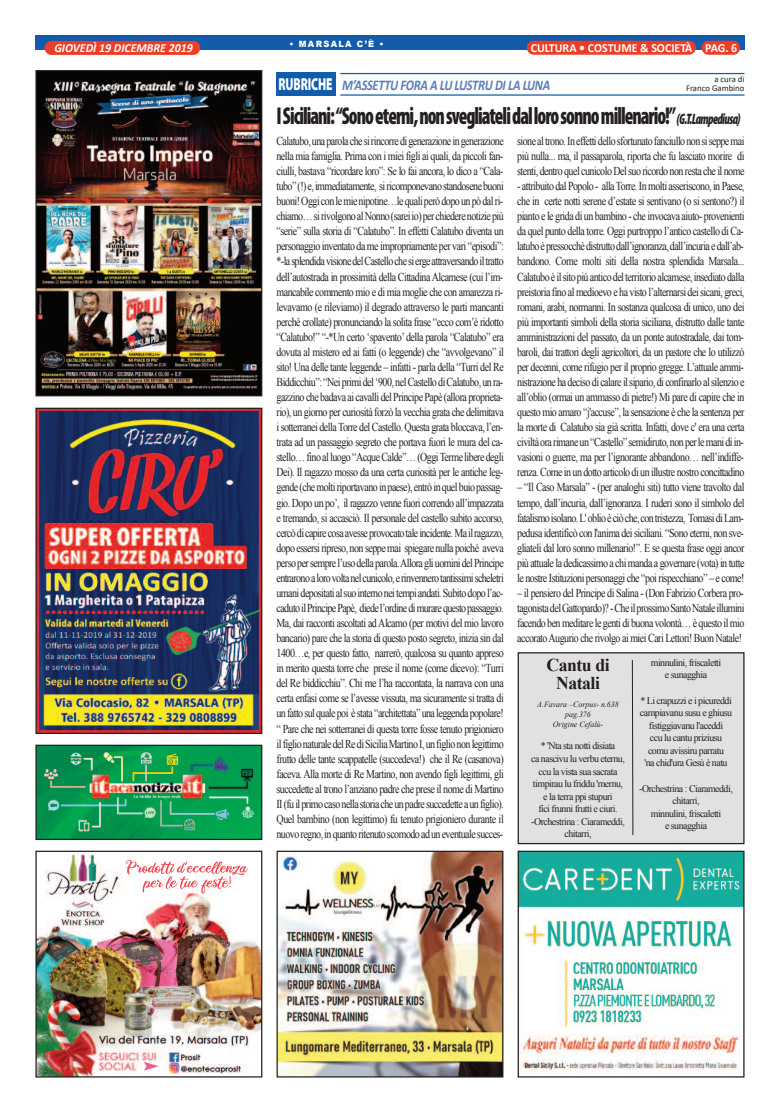
<style>
.page{position:relative;width:780px;height:1113px;background:#fff}
.page>*{position:absolute;margin:0;border:0;box-sizing:border-box;transform-origin:0 0}
.t1{font:900 condensed 24.5px "Myriad Pro";letter-spacing:-.05em;color:#231f20;scale:.8 1}
.t2{font:700 18px/18.4px "Times New Roman";letter-spacing:-.025em;color:#231f20;text-align:center}
.t3{font:900 17.38px "Myriad Pro";letter-spacing:-.01em;color:#fff;scale:.67 1}
.t4{font:italic 700 14.88px "Calibri";letter-spacing:-.025em;color:#5d7dbe;scale:.83 1}
.t5{font:700 12.38px "Calibri";color:#fff;scale:.96 1}
.t6{font:italic 700 12.38px "Calibri";color:#fff;scale:.96 1}
.t7{font:12.12px/15px "Times New Roman";letter-spacing:-.05em;color:#231f20;text-align:justify;scale:.83 1}
.t8{font:10.12px/12.6px "Times New Roman";letter-spacing:-.05em;color:#231f20;text-align:center}
.t9{font:8.75px "Calibri";color:#231f20}
.t10{font:900 8.62px "Arial";letter-spacing:.15em;color:#fff;scale:.96 1}
.t11{font:italic 8px/9.9px "Times New Roman";color:#231f20;text-align:center}
.s1{font-style:italic;font-size:15.12px}
</style>
<div class="page">
<div style="left:35px;top:35px;width:709px;height:14px;background:#115cab"></div>
<div style="left:701px;top:41px;width:39px;height:14px;background:#ef3c25;border-radius:7px"></div>
<div style="left:44px;top:41px;width:156px;height:14px;background:#ef3c25;border-radius:7px"></div>
<div style="left:526px;top:41px;width:169px;height:14px;background:#ef3c25;border-radius:7px"></div>
<div style="left:276px;top:72px;width:60px;height:24px;background:#115cab"></div>
<hr style="left:340px;top:73px;width:404px;height:1px;background:#115cab">
<hr style="left:340px;top:94px;width:404px;height:2px;background:#115cab">
<div style="left:518px;top:653px;width:225px;height:190px;background:#e2e0e0"></div>
<div style="left:517px;top:652px;width:227px;height:192px;border:1px solid #231f20"></div>
<img style="left:37px;top:72px;width:223px;height:322px">
<div style="left:35px;top:70px;width:227px;height:326px;border:1px solid #231f20"></div>
<img style="left:37px;top:410px;width:223px;height:322px">
<div style="left:35px;top:408px;width:227px;height:326px;border:1px solid #231f20"></div>
<img style="left:37px;top:853px;width:223px;height:222px">
<img style="left:125px;top:859px;width:123px;height:34px">
<img style="left:144px;top:1061px;width:15px;height:9px">
<div style="left:35px;top:850px;width:227px;height:227px;border:1px solid #231f20"></div>
<img style="left:278px;top:852px;width:223px;height:223px">
<div style="left:276px;top:850px;width:227px;height:227px;border:1px solid #231f20"></div>
<img style="left:519px;top:852px;width:223px;height:223px">
<div style="left:517px;top:850px;width:227px;height:227px;border:1px solid #231f20"></div>
<img style="left:37px;top:746px;width:223px;height:92px">
<div style="left:35px;top:744px;width:227px;height:96px;border:1px solid #231f20"></div>
<svg style="left:632px;top:660px;width:1px;height:175px"></svg>
<p class="t10" style="left:289px;top:37px;width:100px">• MARSALA C’È •</p>
<p class="t4" style="left:342px;top:79px;width:252px">M’ASSETTU FORA A LU LUSTRU DI LA LUNA</p>
<p class="t6" style="left:54px;top:42px;width:146px">GIOVEDÌ 19 DICEMBRE 2019</p>
<p class="t5" style="left:530px;top:43px;width:217px">CULTURA • COSTUME &amp; SOCIETÀ PAG. 6</p>
<p class="t9" style="left:714px;top:75px;width:32px">a cura di</p>
<h3 class="t3" style="left:278px;top:78px;width:82px">RUBRICHE</h3>
<p class="t9" style="left:686px;top:84px;width:60px">Franco Gambino</p>
<h1 class="t1" style="left:276px;top:107px;width:581px">ISiciliani:“Sonoeterni,nonsvegliatelidallorosonnomillenario!”<span class="s1">(G.T.Lampediusa)</span></h1>
<p class="t7" style="left:276px;top:133px;width:275px">Calatubo, una parola che si rincorre di generazione in generazione nella mia famiglia. Prima con i miei figli ai quali, da piccoli fan&shy;ciulli, bastava “ricordare loro”: Se lo fai ancora, lo dico a “Cala&shy;tubo” (!) e, immediatamente, si ricomponevano standosene buoni buoni! Oggi con le mie nipotine…le quali però dopo un pò dal ri&shy;chiamo… si rivolgono al Nonno (sarei io) per chiedere notizie più “serie” sulla storia di “Calatubo”. In effetti Calatubo diventa un personaggio inventato da me impropriamente per vari “episodi”: *-la splendida visione del Castello che si erge attraversando il tratto dell’autostrada in prossimità della Cittadina Alcamese (cui l’im&shy;mancabile commento mio e di mia moglie che con amarezza ri&shy;levavamo (e rileviamo) il degrado attraverso le parti mancanti perché crollate) pronunciando la solita frase “ecco com’è ridotto “Calatubo!” “-*Un certo ‘spavento’ della parola “Calatubo” era dovuta al mistero ed ai fatti (o leggende) che “avvolgevano” il sito! Una delle tante leggende – infatti - parla della “Turri del Re Biddicchiu”: “Nei primi del ‘900, nel Castello di Calatubo, un ra&shy;gazzino che badava ai cavalli del Principe Papè (allora proprieta&shy;rio), un giorno per curiosità forzò la vecchia grata che delimitava i sotterranei della Torre del Castello. Questa grata bloccava, l’en&shy;trata ad un passaggio segreto che portava fuori le mura del ca&shy;stello… fino al luogo “Acque Calde”… (OggiTerme libere degli Dei). Il ragazzo mosso da una certa curiosità per le antiche leg&shy;gende (che molti riportavano in paese), entrò in quel buio passag&shy;gio. Dopo un po’, il ragazzo venne fuori correndo all’impazzata e tremando, si accasciò. Il personale del castello subito accorso, cercò di capire cosa avesse provocato tale incidente. Ma il ragazzo, dopo essersi ripreso, non seppe mai spiegare nulla poiché aveva perso per sempre l’uso della parola.Allora gli uomini del Principe entrarono a loro volta nel cunicolo, e rinvennero tantissimi scheletri umani depositati al suo interno nei tempi andati. Subito dopo l’ac&shy;caduto il Principe Papè, diede l’ordine di murare questo passaggio.<br>Ma, dai racconti ascoltati ad Alcamo (per motivi del mio lavoro bancario) pare che la storia di questo posto segreto, inizia sin dal 1400…e, per questo fatto, narrerò, qualcosa su quanto appreso in merito questa torre che prese il nome (come dicevo): “Turri del Re biddicchiu”. Chi me l’ha raccontata, la narrava con una certa enfasi come se l’avesse vissuta, ma sicuramente si tratta di un fatto sul quale poi è stata “architettata” una leggenda popolare! “ Pare che nei sotterranei di questa torre fosse tenuto prigioniero il figlio naturale del Re di Sicilia Martino I, un figlio non legittimo frutto delle tante scappatelle (succedeva!) che il Re (casanova) faceva. Alla morte di Re Martino, non avendo figli legittimi, gli succedette al trono l’anziano padre che prese il nome di Martino II (fu il primo caso nella storia che un padre succedette a un figlio).<br>Quel bambino (non legittimo) fu tenuto prigioniero durante il nuovo regno, in quanto ritenuto scomodo ad un eventuale succes-</p>
<p class="t7" style="left:517px;top:133px;width:275px">sione al trono. In effetti dello sfortunato fanciullo non si seppe mai più nulla... ma, il passaparola, riporta che fu lasciato morire di stenti, dentro quel cunicolo Del suo ricordo non resta che il nome</p>
<p class="t7" style="left:517px;top:178px;width:275px">- attribuito dal Popolo - alla Torre. In molti asseriscono, in Paese, che in certe notti serene d’estate si sentivano (o si sentono?) il pianto e le grida di un bambino - che invocava aiuto- provenienti da quel punto della torre. Oggi purtroppo l’antico castello di Ca&shy;latubo è pressocchè distrutto dall’ignoranza, dall’incuria e dall’ab&shy;bandono. Come molti siti della nostra splendida Marsala...<br>Calatubo è il sito più antico del territorio alcamese, insediato dalla preistoria fino al medioevo e ha visto l’alternarsi dei sicani, greci, romani, arabi, normanni. In sostanza qualcosa di unico, uno dei più importanti simboli della storia siciliana, distrutto dalle tante amministrazioni del passato, da un ponte autostradale, dai tom&shy;baroli, dai trattori degli agricoltori, da un pastore che lo utilizzò per decenni, come rifugio per il proprio gregge. L’attuale ammi&shy;nistrazione ha deciso di calare il sipario, di confinarlo al silenzio e all’oblio (ormai un ammasso di pietre!) Mi pare di capire che in questo mio amaro “j'accuse”, la sensazione è che la sentenza per la morte di Calatubo sia già scritta. Infatti, dove c' era una certa civiltà ora rimane un “Castello” semidiruto, non per le mani di in&shy;vasioni o guerre, ma per l’ignorante abbandono… nell’indiffe&shy;renza. Come in un dotto articolo di un illustre nostro concittadino</p>
<p class="t7" style="left:517px;top:480px;width:275px">– “Il Caso Marsala” - (per analoghi siti) tutto viene travolto dal tempo, dall’incuria, dall’ignoranza. I ruderi sono il simbolo del fatalismo isolano. L' oblio è ciò che, con tristezza, Tomasi di Lam&shy;pedusa identificò con l'anima dei siciliani. “Sono eterni, non sve&shy;gliateli dal loro sonno millenario!”. E se questa frase oggi ancor più attuale la dedicassimo a chi manda a governare (vota) in tutte le nostre Istituzioni personaggi che “poi rispecchiano” – e come!</p>
<p class="t7" style="left:517px;top:585px;width:275px">– il pensiero del Principe di Salina - (Don Fabrizio Corbera pro&shy;tagonista del Gattopardo)? - Che il prossimo Santo Natale illumini facendo ben meditare le genti di buona volontà… è questo il mio accoratoAugurio che rivolgo ai miei Cari Lettori! Buon Natale!</p>
<h2 class="t2" style="left:546px;top:656px;width:65px">Cantu di<br>Natali</h2>
<p class="t11" style="left:537px;top:699px;width:83px">A.Favara –Corpus- n.638 pag.376<br>Origine Cefalù-</p>
<p class="t8" style="left:531px;top:739px;width:95px">* 'Nta sta notti disiata<br>ca nascivu lu verbu eternu, ccu la vista sua sacrata timpirau lu friddu 'mernu, e la terra ppi stupuri<br>fici frunni frutti e ciuri. -Orchestrina : Ciarameddi, chitarri,</p>
<p class="t8" style="left:650px;top:656px;width:72px">minnulini, friscaletti e sunagghia</p>
<p class="t8" style="left:639px;top:694px;width:94px">* Li crapuzzi e i picureddi campiavanu susu e ghiusu fistiggiavanu l'aceddi<br>ccu lu cantu priziusu comu avissiru parratu<br>'na chid'ura Gesù è natu</p>
<p class="t8" style="left:639px;top:782px;width:95px">-Orchestrina : Ciarameddi, chitarri,<br>minnulini, friscaletti<br>e sunagghia</p>
</div>
